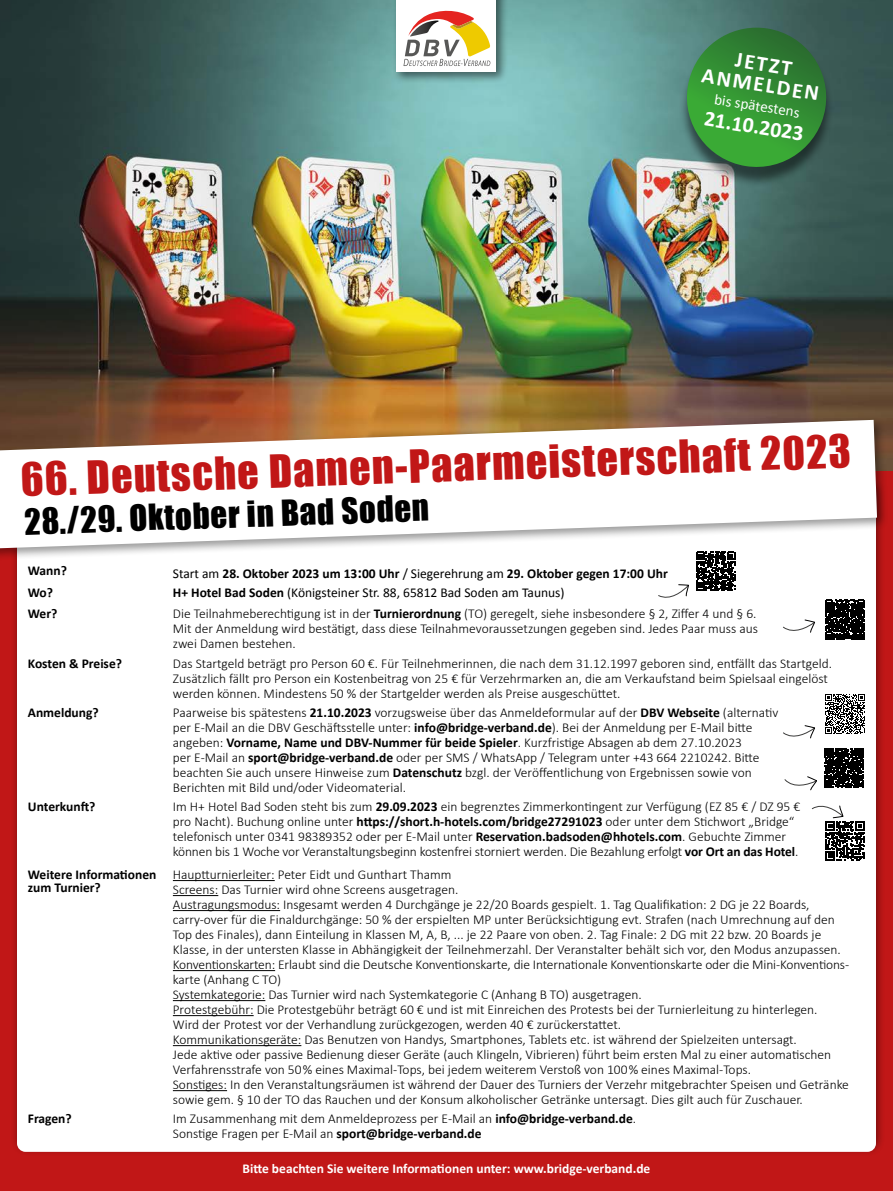
<style>
.page{position:relative;width:893px;height:1191px;background:#fff}
.page>*{position:absolute;margin:0;border:0;box-sizing:border-box;transform-origin:0 0}
.t1{font:42px "Impact";color:#c11717}
.t2{font:33px "Impact";color:#000}
.t3{font:700 22.05px/21px "Calibri";color:#fff;text-align:center}
.t4{font:700 21.9px "Calibri";color:#fff}
.t5{font:15.15px "Calibri";color:#fff}
.t6{font:300 13.5px/15px "Calibri";color:#000}
.t7{font:700 13.5px/13.5px "Calibri";color:#000}
.t8{font:700 13.5px "Calibri";color:#fff}
.t9{font:13.5px "Calibri";color:#000}
.s1{font-weight:400}
.s2{font-size:16.5px}
.s3{font-weight:700}
</style>
<div class="page">
<div style="left:0;top:353px;width:893px;height:838px;background:#c11717"></div>
<div style="left:10px;top:476px;width:875px;height:679px;background:#000;opacity:.45"></div>
<div style="left:17px;top:489px;width:859px;height:662px;background:#fff;border-radius:9px"></div>
<hr style="left:173px;top:880px;width:102px;height:1px;background:#000">
<hr style="left:173px;top:895px;width:45px;height:1px;background:#000">
<hr style="left:173px;top:910px;width:107px;height:1px;background:#000">
<hr style="left:173px;top:970px;width:102px;height:1px;background:#000">
<hr style="left:173px;top:1000px;width:92px;height:1px;background:#000">
<hr style="left:173px;top:1015px;width:81px;height:1px;background:#000">
<hr style="left:173px;top:1045px;width:128px;height:1px;background:#000">
<hr style="left:173px;top:1090px;width:54px;height:1px;background:#000">
<svg style="left:658px;top:584px;width:31px;height:14px"></svg>
<img style="left:0;top:0;width:893px;height:470px">
<div style="left:392px;top:0;width:116px;height:83px;background:#000;opacity:.5"></div>
<div style="left:396px;top:0;width:100px;height:72px;background:#fff"></div>
<svg style="left:403px;top:10px;width:87px;height:56px"></svg>
<div style="left:0;top:416px;width:889px;height:146px;background:#000;opacity:.4"></div>
<svg style="left:0;top:420px;width:877px;height:129px;fill:#fff"></svg>
<svg style="left:696px;top:552px;width:39px;height:38px"></svg>
<svg style="left:783px;top:619px;width:32px;height:14px"></svg>
<svg style="left:825px;top:600px;width:40px;height:39px;background:#181818"></svg>
<svg style="left:811px;top:805px;width:54px;height:55px"></svg>
<svg style="left:783px;top:725px;width:32px;height:14px"></svg>
<svg style="left:825px;top:694px;width:40px;height:39px"></svg>
<svg style="left:784px;top:776px;width:33px;height:14px"></svg>
<svg style="left:824px;top:748px;width:40px;height:40px;background:#181818"></svg>
<div style="left:679px;top:32px;width:156px;height:155px;background:#000;opacity:.5"></div>
<svg style="left:682px;top:28px;width:149px;height:144px;background:#3a8742"></svg>
<h3 class="t3" style="left:707px;top:43px;width:120px;rotate:9deg">JETZT<br>ANMELDEN</h3>
<p class="t5" style="left:716px;top:89px;width:88px;rotate:9deg">bis spätestens</p>
<h3 class="t4" style="left:707px;top:103px;width:102px;rotate:9deg">21.10.2023</h3>
<h1 class="t1" style="left:20px;top:447px;width:832px;rotate:-2deg">66. Deutsche Damen-Paarmeisterschaft 2023</h1>
<h2 class="t2" style="left:23px;top:496px;width:406px;rotate:-2deg">28./29. Oktober in Bad Soden</h2>
<p class="t7" style="left:28px;top:563px;width:41px">Wann?</p>
<p class="t7" style="left:173px;top:566px;width:496px"><span class="s1">Start am</span> 28. Oktober 2023 um 13<span class="s2">:</span>00 Uhr <span class="s1">/ Siegerehrung am</span> 29. Oktober gegen 17:00 Uhr</p>
<p class="t7" style="left:28px;top:585px;width:27px">Wo?</p>
<p class="t9" style="left:173px;top:583px;width:393px"><span class="s3">H+ Hotel Bad Soden</span> (Königsteiner Str. 88, 65812 Bad Soden am Taunus)</p>
<p class="t7" style="left:28px;top:606px;width:31px">Wer?</p>
<p class="t6" style="left:173px;top:605px;width:587px;text-align:justify">Die Teilnahmeberechtigung ist in der <span class="s3">Turnierordnung</span> (TO) geregelt, siehe insbesondere § 2, Ziffer 4 und § 6.<br>Mit der Anmeldung wird bestätigt, dass diese Teilnahmevoraussetzungen gegeben sind. Jedes Paar muss aus zwei Damen bestehen.</p>
<p class="t7" style="left:28px;top:656px;width:96px">Kosten &amp; Preise?</p>
<p class="t6" style="left:173px;top:656px;width:661px">Das Startgeld beträgt pro Person 60 €. Für Teilnehmerinnen, die nach dem 31.12.1997 geboren sind, entfällt das Startgeld.<br>Zusätzlich fällt pro Person ein Kostenbeitrag von 25 € für Verzehrmarken an, die am Verkaufstand beim Spielsaal eingelöst werden können. Mindestens 50 % der Startgelder werden als Preise ausgeschüttet.</p>
<p class="t7" style="left:28px;top:705px;width:72px">Anmeldung?</p>
<p class="t6" style="left:173px;top:705px;width:607px">Paarweise bis spätestens <span class="s3">21.10.2023</span> vorzugsweise über das Anmeldeformular auf der <span class="s3">DBV Webseite</span> (alternativ per E-Mail an die DBV Geschäftsstelle unter: <span class="s3">info@bridge-verband.de</span>). Bei der Anmeldung per E-Mail bitte angeben: <span class="s3">Vorname, Name und DBV-Nummer für beide Spieler</span>. Kurzfristige Absagen ab dem 27.10.2023<br>per E-Mail an <span class="s3">sport@bridge-verband.de</span> oder per SMS / WhatsApp / Telegram unter +43 664 2210242. Bitte beachten Sie auch unsere Hinweise zum <span class="s3">Datenschutz</span> bzgl. der Veröffentlichung von Ergebnissen sowie von Berichten mit Bild und/oder Videomaterial.</p>
<p class="t7" style="left:28px;top:799px;width:69px">Unterkunft?</p>
<p class="t6" style="left:173px;top:799px;width:629px">Im H+ Hotel Bad Soden steht bis zum <span class="s3">29.09.2023</span> ein begrenztes Zimmerkontingent zur Verfügung (EZ 85 € / DZ 95 € pro Nacht). Buchung online unter <span class="s3">https://short.h-hotels.com/bridge27291023</span> oder unter dem Stichwort „Bridge“ telefonisch unter 0341 98389352 oder per E-Mail unter <span class="s3">Reservation.badsoden@hhotels.com</span>. Gebuchte Zimmer können bis 1 Woche vor Veranstaltungsbeginn kostenfrei storniert werden. Die Bezahlung erfolgt <span class="s3">vor Ort an das Hotel</span>.</p>
<p class="t7" style="left:28px;top:867px;width:130px">Weitere Informationen zum Turnier?</p>
<p class="t6" style="left:173px;top:866px;width:678px">Hauptturnierleiter: Peter Eidt und Gunthart Thamm<br>Screens: Das Turnier wird ohne Screens ausgetragen.<br>Austragungsmodus: Insgesamt werden 4 Durchgänge je 22/20 Boards gespielt. 1. Tag Qualifikation: 2 DG je 22 Boards, carry-over für die Finaldurchgänge: 50 % der erspielten MP unter Berücksichtigung evt. Strafen (nach Umrechnung auf den Top des Finales), dann Einteilung in Klassen M, A, B, ... je 22 Paare von oben. 2. Tag Finale: 2 DG mit 22 bzw. 20 Boards je Klasse, in der untersten Klasse in Abhängigkeit der Teilnehmerzahl. Der Veranstalter behält sich vor, den Modus anzupassen.<br>Konventionskarten: Erlaubt sind die Deutsche Konventionskarte, die Internationale Konventionskarte oder die Mini-Konventions&shy;karte (Anhang C TO)<br>Systemkategorie: Das Turnier wird nach Systemkategorie C (Anhang B TO) ausgetragen.<br>Protestgebühr: Die Protestgebühr beträgt 60 € und ist mit Einreichen des Protests bei der Turnierleitung zu hinterlegen.<br>Wird der Protest vor der Verhandlung zurückgezogen, werden 40 € zurückerstattet.<br>Kommunikationsgeräte: Das Benutzen von Handys, Smartphones, Tablets etc. ist während der Spielzeiten untersagt.<br>Jede aktive oder passive Bedienung dieser Geräte (auch Klingeln, Vibrieren) führt beim ersten Mal zu einer automatischen Verfahrensstrafe von 50 % eines Maximal-Tops, bei jedem weiterem Verstoß von 100 % eines Maximal-Tops.<br>Sonstiges: In den Veranstaltungsräumen ist während der Dauer des Turniers der Verzehr mitgebrachter Speisen und Getränke sowie gem. § 10 der TO das Rauchen und der Konsum alkoholischer Getränke untersagt. Dies gilt auch für Zuschauer.</p>
<p class="t7" style="left:28px;top:1110px;width:45px">Fragen?</p>
<p class="t6" style="left:173px;top:1110px;width:465px">Im Zusammenhang mit dem Anmeldeprozess per E-Mail an <span class="s3">info@bridge-verband.de</span>.<br>Sonstige Fragen per E-Mail an <span class="s3">sport@bridge-verband.de</span></p>
<p class="t8" style="left:243px;top:1158px;width:409px">Bitte beachten Sie weitere Informationen unter: www.bridge-verband.de</p>
</div>
